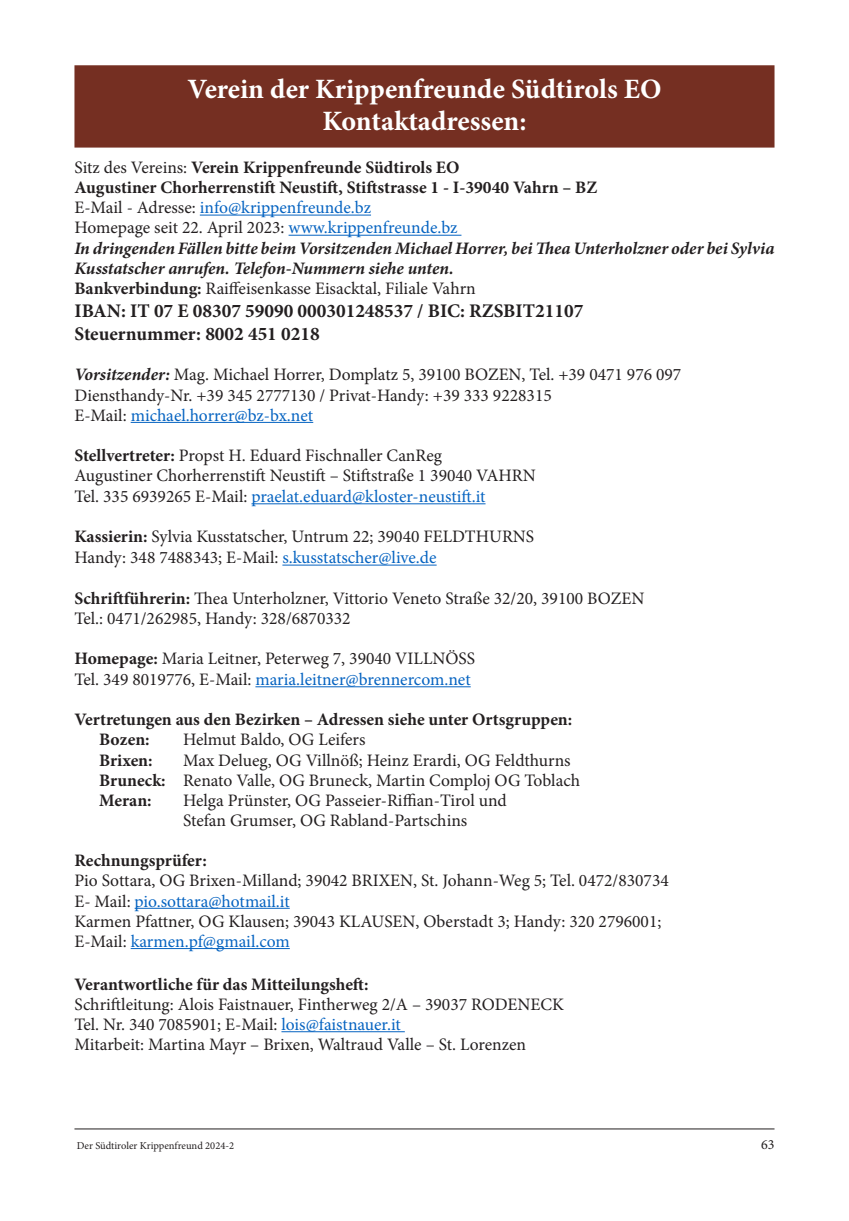
<style>
.page{position:relative;width:849px;height:1221px;background:#fff}
.page>*{position:absolute;margin:0;border:0;box-sizing:border-box;transform-origin:0 0}
.t1{font:700 28px/31.5px "Minion Pro";color:#fff;text-align:center}
.t2{font:700 19.25px/23.1px "Minion Pro";color:#231f20}
.t3{font:17.5px/20.1px "Minion Pro";color:#231f20}
.t4{font:italic 700 17.5px/20.1px "Minion Pro";letter-spacing:-.005em;color:#231f20}
.t5{font:700 17.5px/20.1px "Minion Pro";color:#231f20}
.t6{font:14px "Minion Pro";color:#231f20}
.t7{font:10.5px "Minion Pro";color:#231f20}
.s1{font-weight:400;font-style:normal}
.s2{font-style:normal}
.s3{font-weight:400;font-style:normal;color:#0563c1}
.s4{font-weight:700;font-style:italic}
.s5{color:#0563c1}
.s6{font-weight:700}
</style>
<div class="page">
<hr style="left:74px;top:1128px;width:700px;height:1px;background:#231f20">
<div style="left:74px;top:65px;width:700px;height:82px;background:#752f22"></div>
<hr style="left:200px;top:215px;width:171px;height:1px;background:#0563c1">
<hr style="left:288px;top:235px;width:173px;height:1px;background:#0563c1">
<hr style="left:131px;top:422px;width:182px;height:1px;background:#0563c1">
<hr style="left:251px;top:503px;width:234px;height:1px;background:#0563c1">
<hr style="left:282px;top:564px;width:154px;height:1px;background:#0563c1">
<hr style="left:255px;top:686px;width:215px;height:1px;background:#0563c1">
<hr style="left:135px;top:907px;width:155px;height:1px;background:#0563c1">
<hr style="left:131px;top:948px;width:159px;height:1px;background:#0563c1">
<hr style="left:281px;top:1031px;width:123px;height:1px;background:#0563c1">
<h1 class="t1" style="left:187px;top:73px;width:475px">Verein der Krippenfreunde Südtirols EO<br>Kontaktadressen:</h1>
<p class="t4" style="left:74px;top:157px;width:701px"><span class="s1">Sitz des Vereins:</span> <span class="s2">Verein Krippenfreunde Südtirols EO<br>Augustiner Chorherrenstift Neustift, Stiftstrasse 1 - I-39040 Vahrn – BZ<br></span><span class="s1">E-Mail - Adresse:</span> <span class="s3">info@krippenfreunde.bz<br></span><span class="s1">Homepage seit 22. April 2023:</span> <span class="s3">www.krippenfreunde.bz<br></span>In dringenden Fällen bitte beim Vorsitzenden Michael Horrer, bei Thea Unterholzner oder bei Sylvia Kusstatscher anrufen. Telefon-Nummern siehe unten.<br><span class="s2">Bankverbindung:</span> <span class="s1">Raiffeisenkasse Eisacktal, Filiale Vahrn</span></p>
<p class="t2" style="left:74px;top:299px;width:510px">IBAN: IT 07 E 08307 59090 000301248537 / BIC: RZSBIT21107<br>Steuernummer: 8002 451 0218</p>
<p class="t3" style="left:74px;top:365px;width:608px"><span class="s4">Vorsitzender:</span> Mag. Michael Horrer, Domplatz 5, 39100 BOZEN, Tel. +39 0471 976 097<br>Diensthandy-Nr. +39 345 2777130 / Privat-Handy: +39 333 9228315<br>E-Mail: <span class="s5">michael.horrer@bz-bx.net</span></p>
<p class="t3" style="left:74px;top:445px;width:462px;line-height:20.7px"><span class="s6">Stellvertreter:</span> Propst H. Eduard Fischnaller CanReg<br>Augustiner Chorherrenstift Neustift – Stiftstraße 1 39040 VAHRN<br>Tel. 335 6939265 E-Mail: <span class="s5">praelat.eduard@kloster-neustift.it</span></p>
<p class="t3" style="left:74px;top:526px;width:461px;line-height:21px"><span class="s6">Kassierin:</span> Sylvia Kusstatscher, Untrum 22; 39040 FELDTHURNS<br>Handy: 348 7488343; E-Mail: <span class="s5">s.kusstatscher@live.de</span></p>
<p class="t3" style="left:74px;top:588px;width:571px"><span class="s6">Schriftführerin:</span> Thea Unterholzner, Vittorio Veneto Straße 32/20, 39100 BOZEN<br>Tel.: 0471/262985, Handy: 328/6870332</p>
<p class="t3" style="left:74px;top:648px;width:402px;line-height:21px"><span class="s6">Homepage:</span> Maria Leitner, Peterweg 7, 39040 VILLNÖSS<br>Tel. 349 8019776, E-Mail: <span class="s5">maria.leitner@brennercom.net</span></p>
<p class="t5" style="left:99px;top:709px;width:474px;text-indent:-25px">Vertretungen aus den Bezirken – Adressen siehe unter Ortsgruppen:<br>Bozen:</p>
<p class="t3" style="left:183px;top:729px;width:184px">Helmut Baldo, OG Leifers</p>
<p class="t3" style="left:99px;top:750px;width:482px;text-indent:84px">Max Delueg, OG Villnöß; Heinz Erardi, OG Feldthurns<br><span class="s6">Bruneck:</span> Renato Valle, OG Bruneck, Martin Comploj OG Toblach<br><span class="s6">Meran:</span></p>
<p class="t5" style="left:99px;top:749px;width:55px">Brixen:</p>
<p class="t3" style="left:183px;top:790px;width:325px">Helga Prünster, OG Passeier-Riffian-Tirol und<br>Stefan Grumser, OG Rabland-Partschins</p>
<p class="t5" style="left:74px;top:850px;width:134px">Rechnungsprüfer:</p>
<p class="t3" style="left:74px;top:870px;width:595px">Pio Sottara, OG Brixen-Milland; 39042 BRIXEN, St. Johann-Weg 5; Tel. 0472/830734<br>E- Mail: <span class="s5">pio.sottara@hotmail.it<br></span>Karmen Pfattner, OG Klausen; 39043 KLAUSEN, Oberstadt 3; Handy: 320 2796001; E-Mail: <span class="s5">karmen.pf@gmail.com</span></p>
<p class="t5" style="left:74px;top:973px;width:295px">Verantwortliche für das Mitteilungsheft:</p>
<p class="t3" style="left:74px;top:994px;width:490px">Schriftleitung: Alois Faistnauer, Fintherweg 2/A – 39037 RODENECK<br>Tel. Nr. 340 7085901; E-Mail: <span class="s5">lois@faistnauer.it<br></span>Mitarbeit: Martina Mayr – Brixen, Waltraud Valle – St. Lorenzen</p>
<p class="t7" style="left:77px;top:1138px;width:159px">Der Südtiroler Krippenfreund 2024-2</p>
<p class="t6" style="left:760px;top:1135px;width:15px">63</p>
</div>
